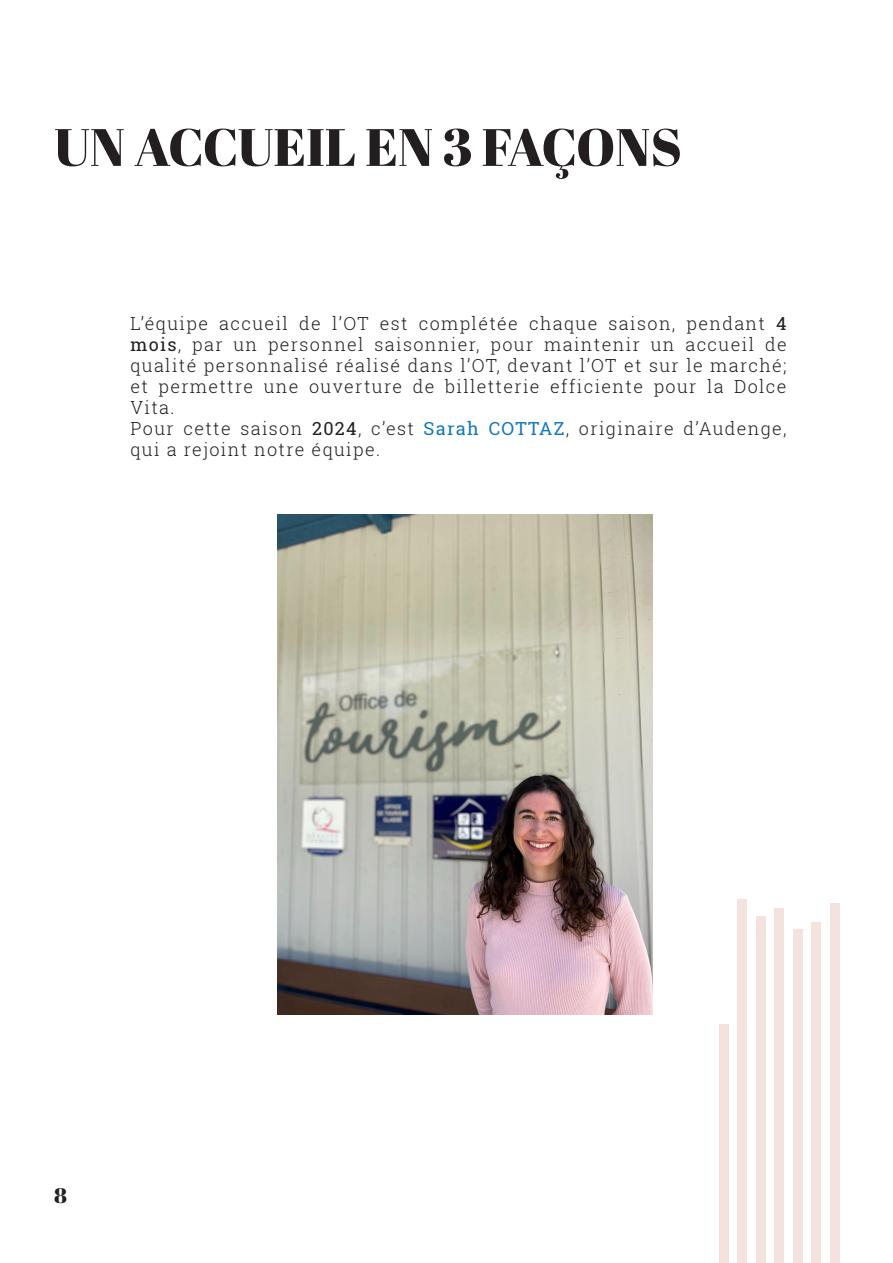
<style>
.page{position:relative;width:893px;height:1263px;background:#fff}
.page>*{position:absolute;margin:0;border:0;box-sizing:border-box;transform-origin:0 0}
.Titre_de_la_page{font:52.5px "Abril Fatface";color:#231f20}
.t1{font:21px "Abril Fatface";color:#231f20}
.Corps_de_texte{font:300 18px/21px "Roboto Slab";letter-spacing:.075em;color:#231f20;text-align:justify}
.s1{font-weight:400}
.s2{font-weight:400;color:#1078ba}
</style>
<div class="page">
<img style="left:277px;top:514px;width:376px;height:501px">
<div style="left:719px;top:1024px;width:9px;height:239px;background:#f4e2de"></div>
<div style="left:737px;top:899px;width:10px;height:364px;background:#f4e2de"></div>
<div style="left:756px;top:916px;width:9px;height:347px;background:#f4e2de"></div>
<div style="left:774px;top:909px;width:10px;height:354px;background:#f4e2de"></div>
<div style="left:793px;top:929px;width:10px;height:334px;background:#f4e2de"></div>
<div style="left:811px;top:923px;width:10px;height:340px;background:#f4e2de"></div>
<div style="left:830px;top:904px;width:10px;height:359px;background:#f4e2de"></div>
<p class="Titre_de_la_page" style="left:54px;top:110px;width:629px">UN ACCUEIL EN 3 FAÇONS</p>
<p class="Corps_de_texte" style="left:130px;top:312px;width:658px">L’équipe accueil de l’OT est complétée chaque saison, pendant <span class="s1">4 mois</span>, par un personnel saisonnier, pour maintenir un accueil de qualité personnalisé réalisé dans l’OT, devant l’OT et sur le marché; et permettre une ouverture de billetterie efficiente pour la Dolce Vita.</p>
<p class="Corps_de_texte" style="left:130px;top:417px;width:658px">Pour cette saison <span class="s1">2024</span>, c’est <span class="s2">Sarah COTTAZ</span>, originaire d’Audenge, qui a rejoint notre équipe.</p>
<p class="t1" style="left:54px;top:1181px;width:14px">8</p>
</div>
